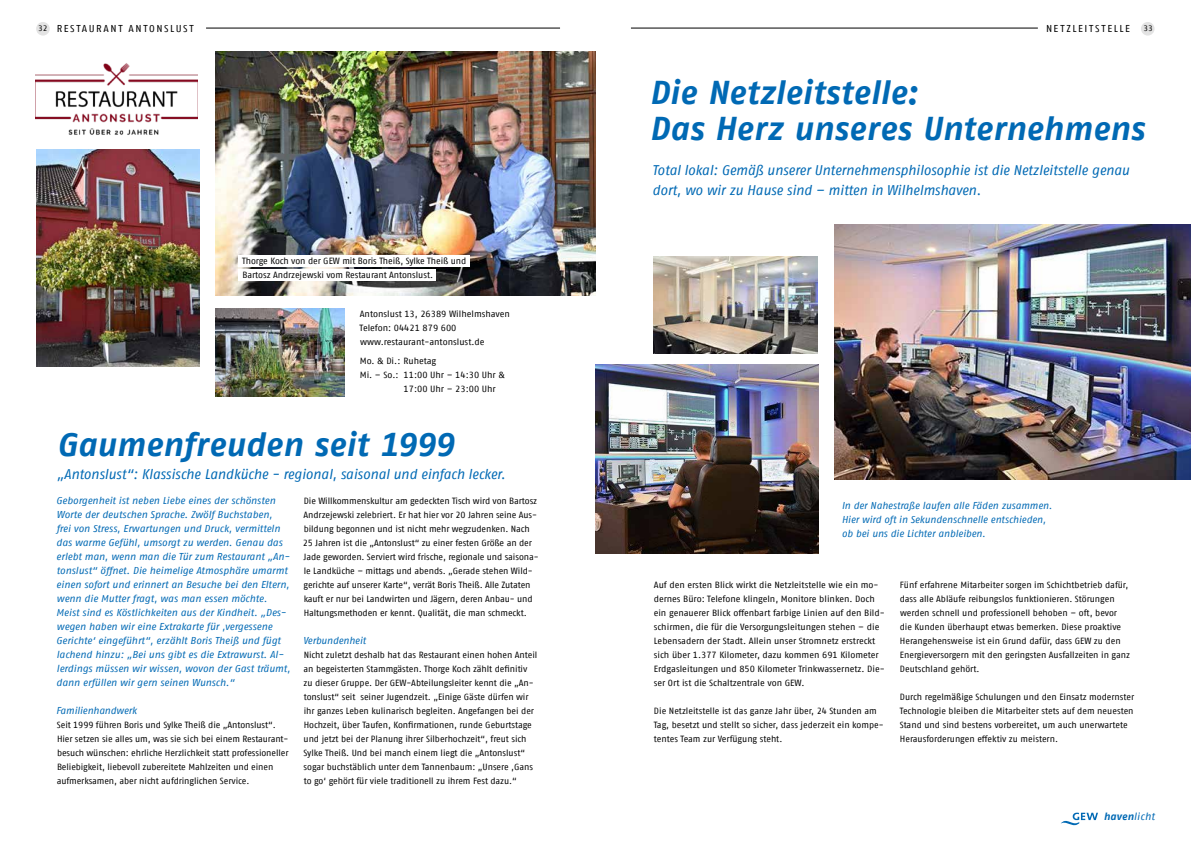
<style>
.page{position:relative;width:1191px;height:842px;background:#fff}
.page>*{position:absolute;margin:0;border:0;box-sizing:border-box;transform-origin:0 0}
.t1{font:italic 700 33px/36px "Fago Offc";letter-spacing:.005em;color:#0069b4}
.t2{font:italic 14px/20px "Fago Offc";letter-spacing:-.01em;color:#0069b4}
.t3{font:italic 700 10.3px "Fago Offc";letter-spacing:.02em;color:#0069b4}
.t4{font:italic 10px/14px "Fago Offc";letter-spacing:-.005em;color:#0069b4}
.t5{font:10px "Fago Offc";letter-spacing:.16em;color:#000}
.t6{font:9px/14px "Fago Offc";letter-spacing:-.01em;color:#000}
.t7{font:8px "Fago Offc";color:#000}
.s1{font-size:8px}
.s2{font-weight:400}
</style>
<div class="page">
<svg style="left:1061px;top:812px;width:37px;height:13px"></svg>
<div style="left:36px;top:22px;width:14px;height:14px;background:#e3e3e3;border-radius:50%"></div>
<hr style="left:206px;top:28px;width:354px;height:1px;background:#000">
<div style="left:1141px;top:22px;width:13px;height:14px;background:#e3e3e3;border-radius:50%"></div>
<hr style="left:631px;top:28px;width:406px;height:1px;background:#000">
<img style="left:36px;top:149px;width:163px;height:217px">
<img style="left:215px;top:52px;width:380px;height:243px">
<img style="left:215px;top:308px;width:129px;height:88px">
<div style="left:238px;top:255px;width:232px;height:11px;background:#fff"></div>
<div style="left:238px;top:269px;width:197px;height:12px;background:#fff"></div>
<img style="left:36px;top:63px;width:162px;height:72px">
<img style="left:834px;top:224px;width:357px;height:256px">
<img style="left:653px;top:256px;width:164px;height:97px">
<img style="left:595px;top:364px;width:224px;height:189px">
<p class="t5" style="left:38px;top:23px;width:157px"><span class="s1">32</span> RESTAURANT ANTONSLUST</p>
<p class="t5" style="left:1046px;top:23px;width:86px">NETZLEITSTELLE</p>
<p class="t7" style="left:1143px;top:24px;width:11px">33</p>
<h1 class="t1" style="left:649px;top:75px;width:496px">Die Netzleitstelle:<br>Das Herz unseres Unternehmens</h1>
<p class="t6" style="left:242px;top:254px;width:226px">Thorge Koch von der GEW mit Boris Theiß, Sylke Theiß und<br>Bartosz Andrzejewski vom Restaurant Antonslust.</p>
<p class="t6" style="left:360px;top:307px;width:152px">Antonslust 13, 26389 Wilhelmshaven<br>Telefon: 04421 879 600 www.restaurant-antonslust.de</p>
<p class="t6" style="left:360px;top:354px;width:78px">Mo. &amp; Di.: Ruhetag</p>
<p class="t6" style="left:360px;top:368px;width:146px">Mi. – So.: 11:00 Uhr – 14:30 Uhr &amp;</p>
<p class="t6" style="left:403px;top:382px;width:94px">17:00 Uhr – 23:00 Uhr</p>
<h1 class="t1" style="left:57px;top:426px;width:398px">Gaumenfreuden seit 1999</h1>
<h2 class="t2" style="left:57px;top:464px;width:450px">„Antonslust“: Klassische Landküche - regional, saisonal und einfach lecker.</h2>
<p class="t4" style="left:56px;top:494px;width:236px">Geborgenheit ist neben Liebe eines der schönsten Worte der deutschen Sprache. Zwölf Buchstaben,<br>frei von Stress, Erwartungen und Druck, vermitteln das warme Gefühl, umsorgt zu werden. Genau das erlebt man, wenn man die Tür zum Restaurant „An&shy;tonslust“ öffnet. Die heimelige Atmosphäre umarmt einen sofort und erinnert an Besuche bei den Eltern, wenn die Mutter fragt, was man essen möchte.<br>Meist sind es Köstlichkeiten aus der Kindheit. „Des&shy;wegen haben wir eine Extrakarte für ,vergessene Gerichte‘ eingeführt“, erzählt Boris Theiß und fügt lachend hinzu: „Bei uns gibt es die Extrawurst. Al&shy;lerdings müssen wir wissen, wovon der Gast träumt, dann erfüllen wir gern seinen Wunsch.“</p>
<p class="t4" style="left:56px;top:704px;width:82px">Familienhandwerk</p>
<p class="t6" style="left:57px;top:718px;width:233px">Seit 1999 führen Boris und Sylke Theiß die „Antonslust“.<br>Hier setzen sie alles um, was sie sich bei einem Restaurant&shy;besuch wünschen: ehrliche Herzlichkeit statt professioneller Beliebigkeit, liebevoll zubereitete Mahlzeiten und einen aufmerksamen, aber nicht aufdringlichen Service.</p>
<p class="t6" style="left:303px;top:494px;width:237px">Die Willkommenskultur am gedeckten Tisch wird von Bartosz Andrzejewski zelebriert. Er hat hier vor 20 Jahren seine Aus&shy;bildung begonnen und ist nicht mehr wegzudenken. Nach 25 Jahren ist die „Antonslust“ zu einer festen Größe an der Jade geworden. Serviert wird frische, regionale und saisona&shy;le Landküche – mittags und abends. „Gerade stehen Wild&shy;gerichte auf unserer Karte“, verrät Boris Theiß. Alle Zutaten kauft er nur bei Landwirten und Jägern, deren Anbau- und Haltungsmethoden er kennt. Qualität, die man schmeckt.</p>
<p class="t4" style="left:303px;top:634px;width:64px">Verbundenheit</p>
<p class="t6" style="left:303px;top:648px;width:235px">Nicht zuletzt deshalb hat das Restaurant einen hohen Anteil an begeisterten Stammgästen. Thorge Koch zählt definitiv zu dieser Gruppe. Der GEW-Abteilungsleiter kennt die „An&shy;tonslust“ seit seiner Jugendzeit. „Einige Gäste dürfen wir ihr ganzes Leben kulinarisch begleiten. Angefangen bei der Hochzeit, über Taufen, Konfirmationen, runde Geburtstage und jetzt bei der Planung ihrer Silberhochzeit“, freut sich Sylke Theiß. Und bei manch einem liegt die „Antonslust“ sogar buchstäblich unter dem Tannenbaum: „Unsere ,Gans to go‘ gehört für viele traditionell zu ihrem Fest dazu.“</p>
<h2 class="t2" style="left:652px;top:161px;width:479px">Total lokal: Gemäß unserer Unternehmensphilosophie ist die Netzleitstelle genau dort, wo wir zu Hause sind – mitten in Wilhelmshaven.</h2>
<p class="t4" style="left:841px;top:498px;width:212px">In der Nahestraße laufen alle Fäden zusammen.<br>Hier wird oft in Sekundenschnelle entschieden, ob bei uns die Lichter anbleiben.</p>
<p class="t6" style="left:653px;top:578px;width:233px">Auf den ersten Blick wirkt die Netzleitstelle wie ein mo&shy;dernes Büro: Telefone klingeln, Monitore blinken. Doch ein genauerer Blick offenbart farbige Linien auf den Bild&shy;schirmen, die für die Versorgungsleitungen stehen – die Lebensadern der Stadt. Allein unser Stromnetz erstreckt sich über 1.377 Kilometer, dazu kommen 691 Kilometer Erdgasleitungen und 850 Kilometer Trinkwassernetz. Die&shy;ser Ort ist die Schaltzentrale von GEW.</p>
<p class="t6" style="left:653px;top:704px;width:232px">Die Netzleitstelle ist das ganze Jahr über, 24 Stunden am<br>Tag, besetzt und stellt so sicher, dass jederzeit ein kompe&shy;tentes Team zur Verfügung steht.</p>
<p class="t6" style="left:899px;top:578px;width:232px">Fünf erfahrene Mitarbeiter sorgen im Schichtbetrieb dafür, dass alle Abläufe reibungslos funktionieren. Störungen werden schnell und professionell behoben – oft, bevor die Kunden überhaupt etwas bemerken. Diese proaktive Herangehensweise ist ein Grund dafür, dass GEW zu den Energieversorgern mit den geringsten Ausfallzeiten in ganz Deutschland gehört.</p>
<p class="t6" style="left:899px;top:690px;width:236px">Durch regelmäßige Schulungen und den Einsatz modernster Technologie bleiben die Mitarbeiter stets auf dem neuesten Stand und sind bestens vorbereitet, um auch unerwartete Herausforderungen effektiv zu meistern.</p>
<p class="t3" style="left:1103px;top:811px;width:52px">haven<span class="s2">licht</span></p>
</div>
